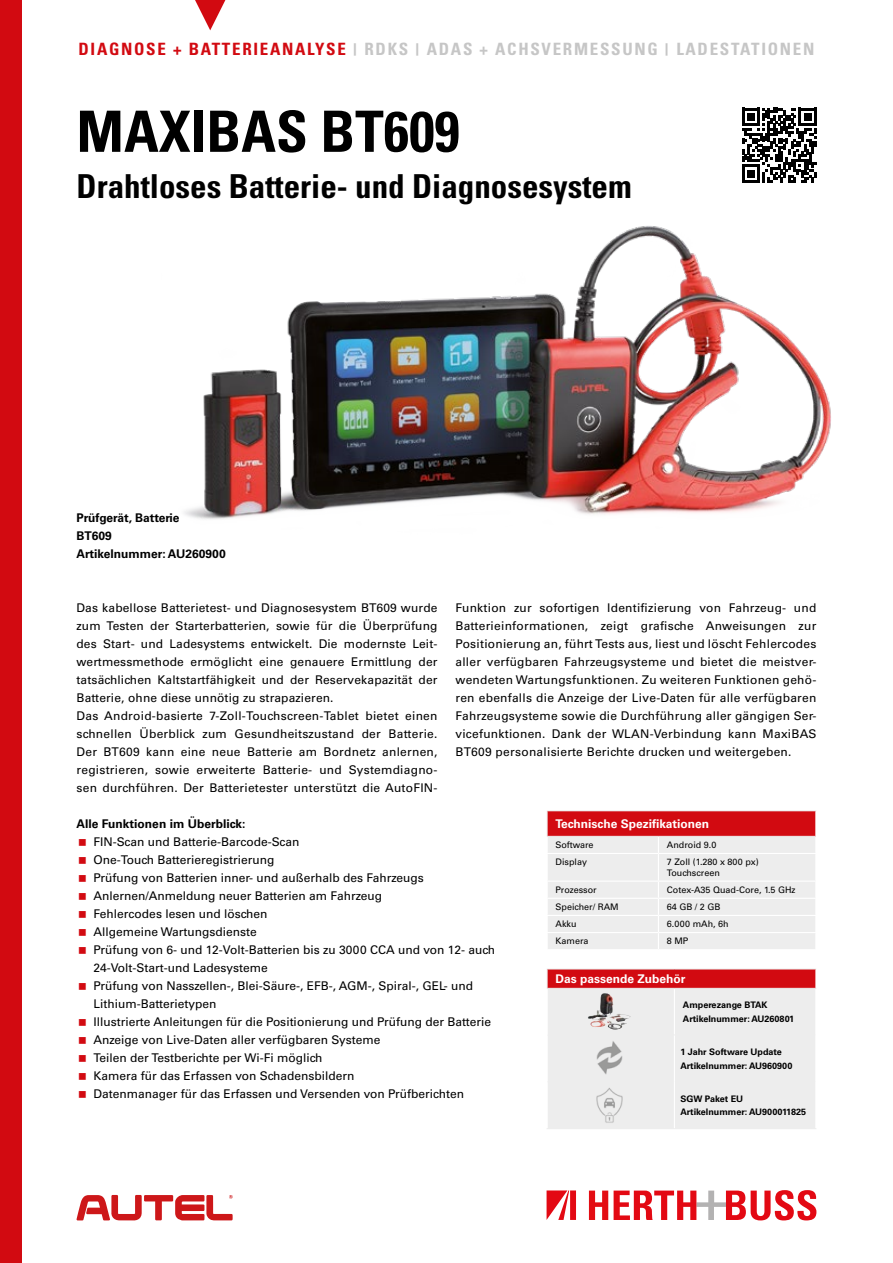
<style>
.page{position:relative;width:893px;height:1263px;background:#fff}
.page>*{position:absolute;margin:0;border:0;box-sizing:border-box;transform-origin:0 0}
.t1{font:700 condensed 57px "Univers LT Pro";color:#000}
.t2{font:700 condensed 33px "Univers LT Pro";color:#000}
.t3{font:700 condensed 16.95px "Univers LT Pro";letter-spacing:.1em;color:#c6c6c6}
.t4{font:12px/18px "Univers LT Pro 55 Roman";color:#000}
.t5{font:700 12px/18px "Univers LT Pro 65";color:#000}
.t6{font:700 12px "Univers LT Pro 65";color:#fff}
.t7{font:9px/10.5px "Univers LT Pro 55 Roman";color:#000}
.t8{font:700 9px/13.5px "Univers LT Pro 65";color:#000}
.s1{color:#d20a11}
.s2{font-size:12.45px}
</style>
<div class="page">
<svg style="left:589px;top:1190px;width:19px;height:30px"></svg>
<svg style="left:614px;top:1190px;width:202px;height:30px"></svg>
<svg style="left:547px;top:1190px;width:29px;height:30px"></svg>
<div style="left:0;top:0;width:21px;height:1263px;background:#d20a11"></div>
<svg style="left:195px;top:0;width:31px;height:30px"></svg>
<svg style="left:547px;top:969px;width:269px;height:159px;background:#e8cfd0"></svg>
<hr style="left:547px;top:1035px;width:1px;height:47px;background:#fff">
<hr style="left:547px;top:1082px;width:1px;height:46px;background:#fff">
<hr style="left:547px;top:988px;width:127px;height:1px;background:#ededed">
<hr style="left:674px;top:988px;width:142px;height:1px;background:#ededed">
<hr style="left:548px;top:1035px;width:126px;height:1px;background:#ededed">
<hr style="left:548px;top:1081px;width:126px;height:1px;background:#ededed">
<hr style="left:674px;top:1035px;width:141px;height:1px;background:#ededed">
<hr style="left:675px;top:1081px;width:140px;height:1px;background:#ededed">
<hr style="left:674px;top:1035px;width:1px;height:47px;background:#fff">
<hr style="left:674px;top:1082px;width:1px;height:46px;background:#fff">
<hr style="left:815px;top:1035px;width:1px;height:47px;background:#fff">
<hr style="left:815px;top:1082px;width:1px;height:46px;background:#fff">
<hr style="left:547px;top:1128px;width:127px;height:1px;background:#ededed">
<hr style="left:674px;top:1128px;width:142px;height:1px;background:#ededed">
<img style="left:184px;top:226px;width:647px;height:293px">
<svg style="left:77px;top:1195px;width:156px;height:25px"></svg>
<hr style="left:547px;top:810px;width:111px;height:1px;background:#ededed">
<hr style="left:658px;top:810px;width:158px;height:1px;background:#ededed">
<svg style="left:547px;top:811px;width:269px;height:138px;background:#e9c5c6"></svg>
<img style="left:600px;top:993px;width:10px;height:21px">
<img style="left:591px;top:1039px;width:36px;height:37px">
<img style="left:591px;top:1087px;width:36px;height:36px">
<svg style="left:742px;top:108px;width:75px;height:75px"></svg>
<h3 class="t3" style="left:79px;top:39px;width:737px"><span class="s1">DIAGNOSE + BATTERIEANALYSE</span> <span class="s2">|</span> RDKS <span class="s2">|</span> ADAS + ACHSVERMESSUNG <span class="s2">|</span> LADESTATIONEN</h3>
<h1 class="t1" style="left:77px;top:97px;width:385px">MAXIBAS BT609</h1>
<h2 class="t2" style="left:77px;top:166px;width:557px">Drahtloses Batterie- und Diagnosesystem</h2>
<p class="t5" style="left:77px;top:508px;width:151px">Prüfgerät, Batterie<br>BT609<br>Artikelnummer: AU260900</p>
<p class="t4" style="left:77px;top:598px;width:362px">Das kabellose Batterietest- und Diagnosesystem BT609 wurde zum Testen der Starterbatterien, sowie für die Überprüfung des Start- und Ladesystems entwickelt. Die modernste Leit&shy;wertmessmethode ermöglicht eine genauere Ermittlung der tatsächlichen Kaltstartfähigkeit und der Reservekapazität der Batterie, ohne diese unnötig zu strapazieren.<br>Das Android-basierte 7-Zoll-Touchscreen-Tablet bietet einen schnellen Überblick zum Gesundheitszustand der Batterie.<br>Der BT609 kann eine neue Batterie am Bordnetz anlernen, registrieren, sowie erweiterte Batterie- und Systemdiagno&shy;sen durchführen. Der Batterietester unterstützt die AutoFIN-</p>
<p class="t4" style="left:455px;top:598px;width:362px;text-align:justify">Funktion zur sofortigen Identifizierung von Fahrzeug- und Batterieinformationen, zeigt grafische Anweisungen zur Positionierung an, führt Tests aus, liest und löscht Fehlercodes aller verfügbaren Fahrzeugsysteme und bietet die meistver&shy;wendeten Wartungsfunktionen. Zu weiteren Funktionen gehö&shy;ren ebenfalls die Anzeige der Live-Daten für alle verfügbaren Fahrzeugsysteme sowie die Durchführung aller gängigen Ser&shy;vicefunktionen. Dank der WLAN-Verbindung kann MaxiBAS BT609 personalisierte Berichte drucken und weitergeben.</p>
<p class="t5" style="left:77px;top:814px;width:170px">Alle Funktionen im Überblick:</p>
<p class="t4" style="left:94px;top:832px;width:403px">FIN-Scan und Batterie-Barcode-Scan<br>One-Touch Batterieregistrierung<br>Prüfung von Batterien inner- und außerhalb des Fahrzeugs Anlernen/Anmeldung neuer Batterien am Fahrzeug<br>Fehlercodes lesen und löschen<br>Allgemeine Wartungsdienste<br>Prüfung von 6- und 12-Volt-Batterien bis zu 3000 CCA und von 12- auch 24-Volt-Start-und Ladesysteme<br>Prüfung von Nasszellen-, Blei-Säure-, EFB-, AGM-, Spiral-, GEL- und Lithium-Batterietypen<br>Illustrierte Anleitungen für die Positionierung und Prüfung der Batterie Anzeige von Live-Daten aller verfügbaren Systeme<br>Teilen der Testberichte per Wi-Fi möglich<br>Kamera für das Erfassen von Schadensbildern<br>Datenmanager für das Erfassen und Versenden von Prüfberichten</p>
<p class="t6" style="left:556px;top:815px;width:155px">Technische Spezifikationen</p>
<p class="t7" style="left:556px;top:839px;width:39px">Software</p>
<p class="t7" style="left:667px;top:839px;width:51px">Android 9.0</p>
<p class="t7" style="left:556px;top:856px;width:33px">Display</p>
<p class="t7" style="left:667px;top:856px;width:94px">7 Zoll (1.280 x 800 px)<br>Touchscreen</p>
<p class="t7" style="left:556px;top:884px;width:43px">Prozessor</p>
<p class="t7" style="left:667px;top:884px;width:130px">Cotex-A35 Quad-Core, 1.5 GHz</p>
<p class="t7" style="left:556px;top:901px;width:65px">Speicher/ RAM</p>
<p class="t7" style="left:667px;top:901px;width:55px">64 GB / 2 GB</p>
<p class="t7" style="left:556px;top:918px;width:22px">Akku</p>
<p class="t7" style="left:667px;top:918px;width:63px">6.000 mAh, 6h</p>
<p class="t7" style="left:556px;top:935px;width:34px">Kamera</p>
<p class="t7" style="left:667px;top:935px;width:23px">8 MP</p>
<p class="t6" style="left:556px;top:970px;width:131px">Das passende Zubehör</p>
<p class="t8" style="left:683px;top:998px;width:113px">Amperezange BTAK<br>Artikelnummer: AU260801</p>
<p class="t8" style="left:680px;top:1044px;width:113px">1 Jahr Software Update<br>Artikelnummer: AU960900</p>
<p class="t8" style="left:680px;top:1091px;width:127px">SGW Paket EU<br>Artikelnummer: AU900011825</p>
</div>
